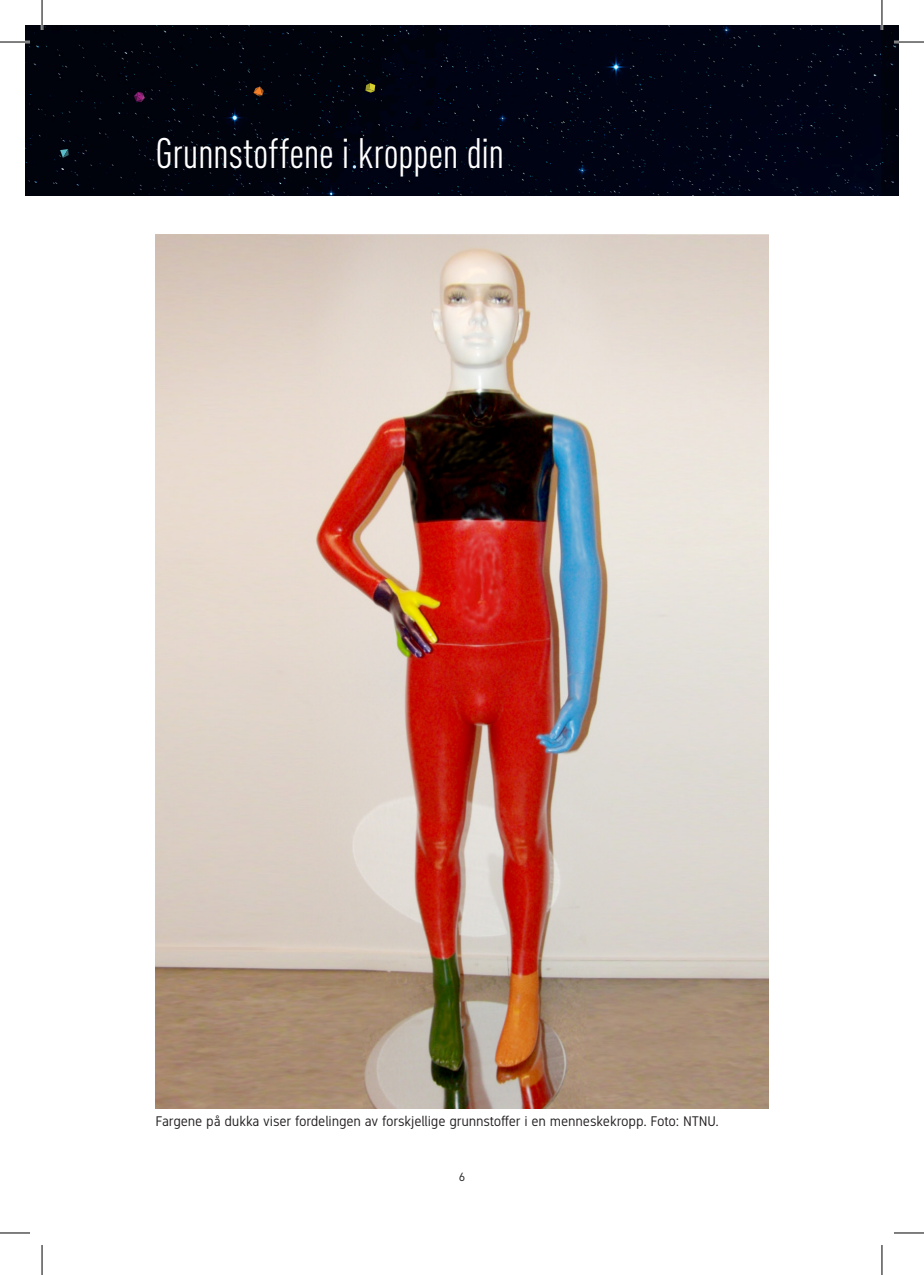
<style>
.page{position:relative;width:924px;height:1275px;background:#fff}
.page>*{position:absolute;margin:0;border:0;box-sizing:border-box;transform-origin:0 0}
.t1{font:42px "DIN Cond";letter-spacing:-.005em;color:#fff}
.t2{font:14px "NTNU DIN Regular";letter-spacing:-.01em;color:#231f20}
.t3{font:12px "NTNU DIN Regular";color:#231f20}
</style>
<div class="page">
<div style="left:25px;top:25px;width:873px;height:170px;background:#000313"></div>
<img style="left:155px;top:235px;width:613px;height:873px">
<svg style="left:60px;top:149px;width:9px;height:9px"></svg>
<svg style="left:134px;top:92px;width:11px;height:10px"></svg>
<svg style="left:253px;top:86px;width:10px;height:10px"></svg>
<svg style="left:365px;top:83px;width:10px;height:10px"></svg>
<hr style="left:0;top:41px;width:30px;height:2px;background:#fff">
<hr style="left:893px;top:41px;width:30px;height:2px;background:#fff">
<hr style="left:41px;top:0;width:2px;height:30px;background:#fff">
<hr style="left:880px;top:0;width:2px;height:30px;background:#fff">
<hr style="left:0;top:42px;width:30px;height:1px;background:#000">
<hr style="left:893px;top:42px;width:30px;height:1px;background:#000">
<hr style="left:0;top:1232px;width:30px;height:1px;background:#000">
<hr style="left:893px;top:1232px;width:30px;height:1px;background:#000">
<hr style="left:42px;top:0;width:1px;height:30px;background:#000">
<hr style="left:42px;top:1245px;width:1px;height:30px;background:#000">
<hr style="left:881px;top:0;width:1px;height:30px;background:#000">
<hr style="left:881px;top:1245px;width:1px;height:30px;background:#000">
<h1 class="t1" style="left:155px;top:127px;width:350px">Grunnstoffene i kroppen din</h1>
<p class="t2" style="left:155px;top:1112px;width:564px">Fargene på dukka viser fordelingen av forskjellige grunnstoffer i en menneskekropp. Foto: NTNU.</p>
<p class="t3" style="left:458px;top:1170px;width:8px">6</p>
</div>
